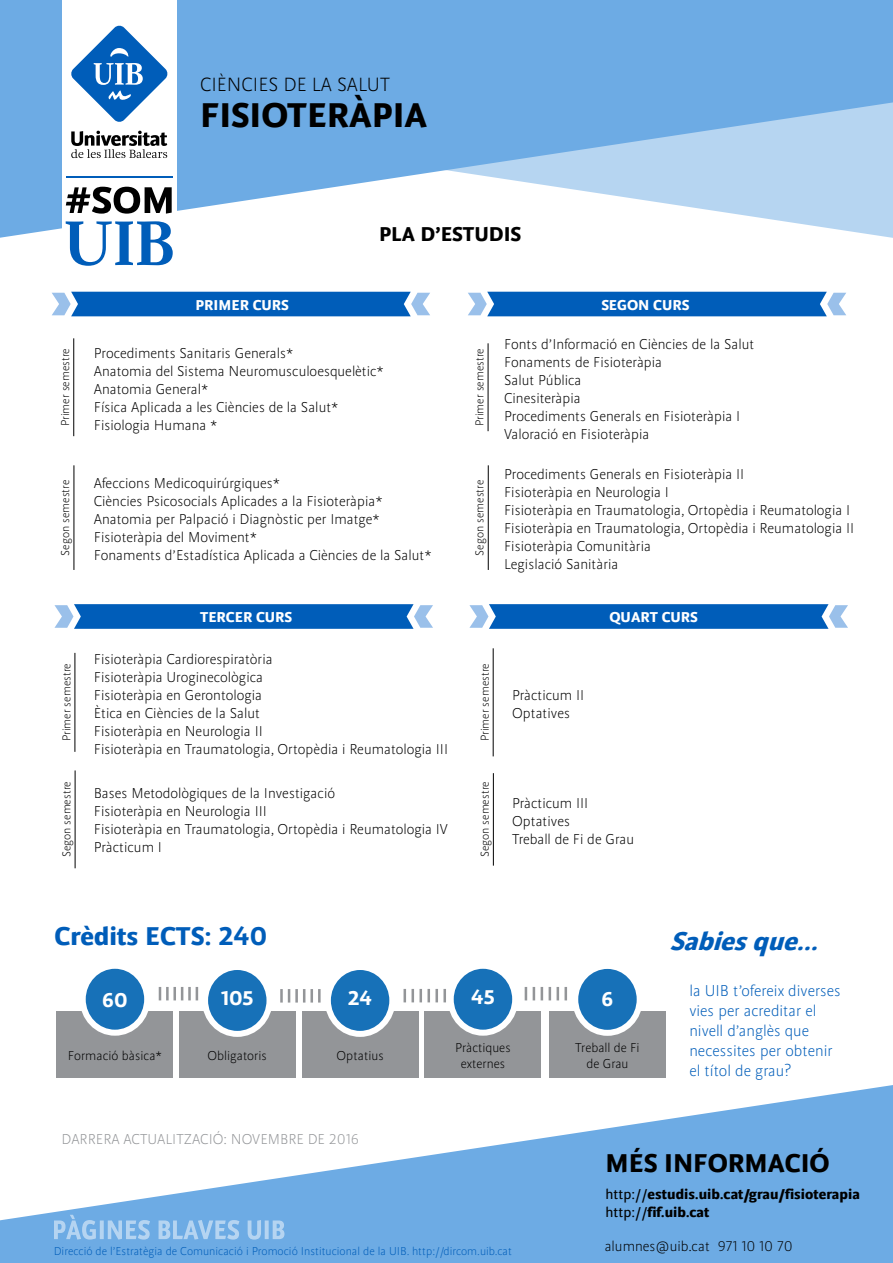
<style>
.page{position:relative;width:893px;height:1263px;background:#fff}
.page>*{position:absolute;margin:0;border:0;box-sizing:border-box;transform-origin:0 0}
.t1{font:700 36px "UI Bsans";color:#000}
.t2{font:700 27px "UI Bsans";color:#005db9}
.t3{font:700 27px "UI Bsans";color:#000}
.t4{font:italic 700 27px "UI Bsans";color:#005db9}
.t5{font:700 21px "UI Bsans";color:#000}
.t6{font:700 21px "UI Bsans";color:#fff}
.t7{font:300 20.1px "UI Bsans";color:#000}
.t8{font:300 16.5px/19.8px "UI Bsans";color:#005db9}
.t9{font:300 15px/18px "UI Bsans";color:#000}
.t10{font:700 15px/18px "UI Bsans";color:#000}
.t11{font:700 15px "UI Bsans";color:#fff}
.t12{font:300 15px "UI Bsans";color:#939598}
.t13{font:300 13.5px/16.2px "UI Bsans";color:#000;text-align:center}
.t14{font:300 12px "UI Bsans";color:#000}
.t15{font:300 12px "UI Bsans";color:#005db9}
.s1{font-weight:400}
</style>
<div class="page">
<svg style="left:0;top:1085px;width:893px;height:178px;fill:#6dabe4"></svg>
<svg style="left:0;top:0;width:893px;height:238px;fill:#6dabe4"></svg>
<svg style="left:54px;top:1215px;width:230px;height:24px;background:#89bae9"></svg>
<svg style="left:159px;top:987px;width:39px;height:13px"></svg>
<div style="left:57px;top:1011px;width:116px;height:66px;background:#939598"></div>
<div style="left:83px;top:966px;width:64px;height:67px;background:#1771b8;border-radius:50%"></div>
<div style="left:80px;top:963px;width:70px;height:73px;border:6px solid #fff;border-radius:50%"></div>
<div style="left:179px;top:1011px;width:117px;height:66px;background:#939598"></div>
<div style="left:205px;top:967px;width:65px;height:67px;background:#1771b8;border-radius:50%"></div>
<div style="left:202px;top:964px;width:71px;height:73px;border:6px solid #fff;border-radius:50%"></div>
<div style="left:302px;top:1011px;width:116px;height:66px;background:#939598"></div>
<div style="left:328px;top:967px;width:64px;height:67px;background:#1771b8;border-radius:50%"></div>
<div style="left:325px;top:964px;width:70px;height:73px;border:6px solid #fff;border-radius:50%"></div>
<div style="left:549px;top:1011px;width:117px;height:66px;background:#939598"></div>
<div style="left:575px;top:966px;width:65px;height:67px;background:#1771b8;border-radius:50%"></div>
<div style="left:572px;top:963px;width:71px;height:73px;border:6px solid #fff;border-radius:50%"></div>
<svg style="left:280px;top:989px;width:41px;height:13px"></svg>
<svg style="left:525px;top:987px;width:2px;height:13px"></svg>
<svg style="left:533px;top:987px;width:2px;height:13px"></svg>
<svg style="left:541px;top:987px;width:2px;height:13px"></svg>
<svg style="left:549px;top:987px;width:2px;height:13px"></svg>
<svg style="left:557px;top:987px;width:10px;height:13px"></svg>
<svg style="left:52px;top:292px;width:378px;height:24px;background:#186cc0"></svg>
<svg style="left:468px;top:292px;width:378px;height:24px;background:#186cc0"></svg>
<svg style="left:54px;top:604px;width:379px;height:25px;background:#1c6fc1"></svg>
<svg style="left:469px;top:604px;width:379px;height:25px;background:#1c6fc1"></svg>
<hr style="left:73px;top:338px;width:1px;height:98px;background:#000">
<div style="left:62px;top:0;width:115px;height:273px;background:#fff"></div>
<svg style="left:71px;top:25px;width:97px;height:97px"></svg>
<svg style="left:71px;top:131px;width:96px;height:27px"></svg>
<hr style="left:66px;top:176px;width:107px;height:2px;background:#005db9">
<svg style="left:66px;top:187px;width:106px;height:27px"></svg>
<svg style="left:66px;top:221px;width:107px;height:45px"></svg>
<hr style="left:74px;top:465px;width:1px;height:105px;background:#000">
<hr style="left:488px;top:343px;width:1px;height:88px;background:#000">
<hr style="left:488px;top:465px;width:1px;height:105px;background:#000">
<hr style="left:75px;top:653px;width:1px;height:99px;background:#000">
<hr style="left:75px;top:770px;width:1px;height:98px;background:#000">
<div style="left:425px;top:1011px;width:116px;height:66px;background:#939598"></div>
<div style="left:451px;top:966px;width:64px;height:67px;background:#1771b8;border-radius:50%"></div>
<div style="left:448px;top:963px;width:70px;height:73px;border:6px solid #fff;border-radius:50%"></div>
<svg style="left:404px;top:989px;width:2px;height:13px"></svg>
<svg style="left:412px;top:989px;width:34px;height:13px"></svg>
<hr style="left:493px;top:648px;width:1px;height:108px;background:#000">
<hr style="left:493px;top:773px;width:1px;height:93px;background:#000">
<h3 class="t7" style="left:200px;top:73px;width:191px">Ciències de la Salut</h3>
<h1 class="t1" style="left:200px;top:94px;width:229px">FISIOTERÀPIA</h1>
<h3 class="t5" style="left:379px;top:222px;width:134px">PLA D’ESTUDIS</h3>
<p class="t14" style="left:59px;top:426px;width:79px;rotate:-90deg">Primer semestre</p>
<p class="t14" style="left:59px;top:556px;width:77px;rotate:-90deg">Segon semestre</p>
<p class="t14" style="left:60px;top:741px;width:79px;rotate:-90deg">Primer semestre</p>
<p class="t14" style="left:60px;top:857px;width:77px;rotate:-90deg">Segon semestre</p>
<p class="t11" style="left:196px;top:296px;width:86px">PRIMER CURS</p>
<p class="t11" style="left:601px;top:296px;width:80px">SEGON CURS</p>
<p class="t9" style="left:94px;top:344px;width:292px">Procediments Sanitaris Generals*<br>Anatomia del Sistema N euromusculoesquelètic* Anatomia General*<br>Física Aplicada a les Ciències de la Salut* Fisiologia Humana *</p>
<p class="t9" style="left:94px;top:474px;width:339px">Afeccions Medicoquirúrgiques*<br>Ciències Psicosocials Aplicades a la Fisioteràpia* Anatomia per Palpació i Diagnòstic per I matge* Fisioteràpia del Moviment*<br>Fonaments d’Estadística Aplicada a Ciències de la Salut*</p>
<p class="t14" style="left:473px;top:426px;width:79px;rotate:-90deg">Primer semestre</p>
<p class="t14" style="left:473px;top:556px;width:77px;rotate:-90deg">Segon semestre</p>
<p class="t9" style="left:504px;top:335px;width:252px">Fonts d’I nformació en Ciències de la Salut<br>Fonaments de Fisioteràpia<br>Salut Pública<br>Cinesiteràpia<br>Procediments Generals en Fisioteràpia I<br>Valoració en Fisioteràpia</p>
<p class="t9" style="left:504px;top:465px;width:346px">Procediments Generals en Fisioteràpia II<br>Fisioteràpia en N eurologia I<br>Fisioteràpia en Traumatologia, Ortopèdia i Reumatologia I Fisioteràpia en Traumatologia, Ortopèdia i Reumatologia II Fisioteràpia Comunitària<br>Legislació Sanitària</p>
<p class="t11" style="left:200px;top:608px;width:84px">TERCER CURS</p>
<p class="t11" style="left:609px;top:608px;width:81px">QUART CURS</p>
<p class="t9" style="left:94px;top:650px;width:347px">Fisioteràpia Cardiorespiratòria<br>Fisioteràpia U roginecològica<br>Fisioteràpia en Gerontologia<br>Ètica en Ciències de la Salut<br>Fisioteràpia en N eurologia II<br>Fisioteràpia en Traumatologia, Ortopèdia i Reumatologia III</p>
<p class="t9" style="left:94px;top:785px;width:356px">Bases Metodològiques de la I nvestigació<br>Fisioteràpia en N eurologia III<br>Fisioteràpia en Traumatologia, Ortopèdia i Reumatologia IV Pràcticum I</p>
<p class="t14" style="left:478px;top:741px;width:79px;rotate:-90deg">Primer semestre</p>
<p class="t14" style="left:478px;top:857px;width:77px;rotate:-90deg">Segon semestre</p>
<p class="t9" style="left:512px;top:686px;width:68px">Pràcticum II<br>Optatives</p>
<p class="t9" style="left:512px;top:794px;width:124px">Pràcticum III<br>Optatives<br>Treball de Fi de Grau</p>
<h2 class="t2" style="left:55px;top:920px;width:106px">CRÈDITS ECTS</h2>
<h2 class="t2" style="left:204px;top:920px;width:64px">: 240</h2>
<h3 class="t6" style="left:471px;top:985px;width:25px">45</h3>
<p class="t13" style="left:455px;top:1040px;width:57px">Pràctiques externes</p>
<h3 class="t6" style="left:102px;top:988px;width:27px">60</h3>
<h3 class="t6" style="left:221px;top:986px;width:34px">105</h3>
<h3 class="t6" style="left:348px;top:986px;width:26px">24</h3>
<h3 class="t6" style="left:601px;top:987px;width:13px">6</h3>
<p class="t13" style="left:68px;top:1048px;width:96px">Formació bàsica*</p>
<p class="t13" style="left:208px;top:1048px;width:61px">Obligatoris</p>
<p class="t13" style="left:336px;top:1048px;width:49px">Optatius</p>
<p class="t13" style="left:575px;top:1040px;width:66px">Treball de Fi de Grau</p>
<p class="t12" style="left:62px;top:1131px;width:216px">Darrera actualització: novembr</p>
<p class="t12" style="left:296px;top:1131px;width:64px">e de 2016</p>
<h2 class="t4" style="left:670px;top:925px;width:159px">Sabiesque...</h2>
<p class="t8" style="left:689px;top:981px;width:153px">la UI B t’ofereix diverses vies per acreditar el nivell d’anglès que necessites per obtenir el títol de grau?</p>
<h2 class="t3" style="left:606px;top:1147px;width:226px">MÉS INFORMACIÓ</h2>
<p class="t10" style="left:605px;top:1185px;width:256px"><span class="s1">http://</span>ESTUDIS.UIB.CAT/GRAU/FISIOTERAPIA <span class="s1">http://</span>FIF.UIB.CAT</p>
<p class="t15" style="left:54px;top:1244px;width:460px">Direcció de l’Estratègia de Comunicació i Promoció I nstitucional de la UI B. http://dircom.uib.cat</p>
<p class="t9" style="left:605px;top:1237px;width:190px">alumnes@uib.cat 971 10 10 70</p>
</div>
